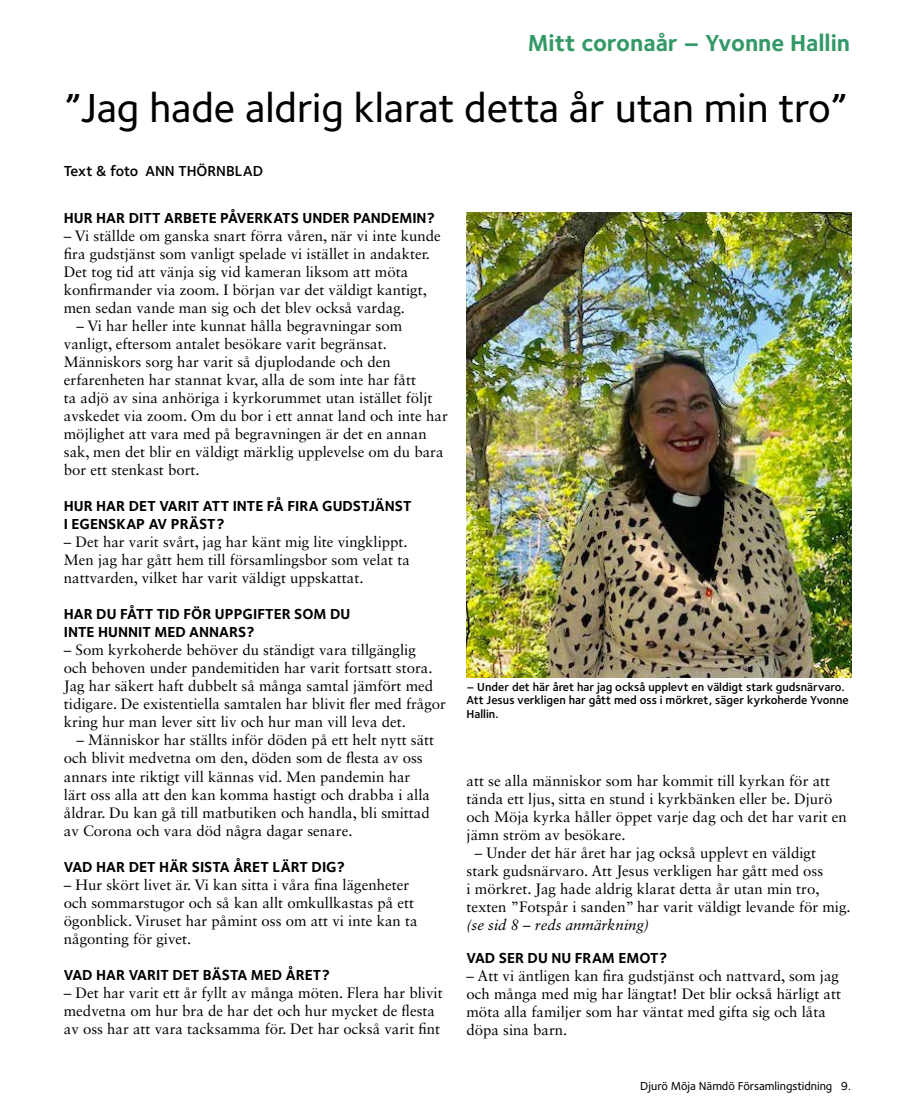
<style>
.page{position:relative;width:915px;height:1106px;background:#fff}
.page>*{position:absolute;margin:0;border:0;box-sizing:border-box;transform-origin:0 0}
.t1{font:500 42px "Foundry Sterling";color:#000}
.t2{font:700 24px "Foundry Sterling";color:#396}
.t3{font:15px/18px "Sabon LT Std";color:#000}
.t4{font:700 15px/18px "Foundry Sterling";color:#000}
.t5{font:italic 15px "Sabon LT Std";color:#000}
.t6{font:600 15px "Foundry Sterling";color:#000}
.t7{font:600 12px/13.5px "Foundry Sterling";color:#000}
.t8{font:500 12px "Foundry Sterling";color:#000}
</style>
<div class="page">
<img style="left:466px;top:213px;width:384px;height:465px">
<h2 class="t2" style="left:527px;top:26px;width:324px">Mitt coronaår – Yvonne Hallin</h2>
<h1 class="t1" style="left:65px;top:78px;width:783px">”Jag hade aldrig klarat detta år utan min tro”</h1>
<p class="t6" style="left:64px;top:161px;width:201px">Text &amp; foto ANN THÖRNBLAD</p>
<p class="t4" style="left:64px;top:209px;width:372px">HUR HAR DITT ARBETE PÅVERKATS UNDER PANDEMIN?</p>
<p class="t3" style="left:64px;top:227px;width:378px">– Vi ställde om ganska snart förra våren, när vi inte kunde fira gudstjänst som vanligt spelade vi istället in andakter.<br>Det tog tid att vänja sig vid kameran liksom att möta konfirmander via zoom. I början var det väldigt kantigt, men sedan vande man sig och det blev också vardag.</p>
<p class="t3" style="left:64px;top:317px;width:385px;text-indent:13px">– Vi har heller inte kunnat hålla begravningar som vanligt, eftersom antalet besökare varit begränsat.<br>Människors sorg har varit så djuplodande och den erfarenheten har stannat kvar, alla de som inte har fått<br>ta adjö av sina anhöriga i kyrkorummet utan istället följt avskedet via zoom. Om du bor i ett annat land och inte har möjlighet att vara med på begravningen är det en annan sak, men det blir en väldigt märklig upplevelse om du bara bor ett stenkast bort.</p>
<p class="t4" style="left:64px;top:497px;width:349px">HUR HAR DET VARIT ATT INTE FÅ FIRA GUDSTJÄNST<br>I EGENSKAP AV PRÄST?</p>
<p class="t3" style="left:64px;top:533px;width:347px">– Det har varit svårt, jag har känt mig lite vingklippt.<br>Men jag har gått hem till församlingsbor som velat ta nattvarden, vilket har varit väldigt uppskattat.</p>
<p class="t4" style="left:64px;top:605px;width:288px">HAR DU FÅTT TID FÖR UPPGIFTER SOM DU<br>INTE HUNNIT MED ANNARS?</p>
<p class="t3" style="left:64px;top:641px;width:383px">– Som kyrkoherde behöver du ständigt vara tillgänglig<br>och behoven under pandemitiden har varit fortsatt stora.<br>Jag har säkert haft dubbelt så många samtal jämfört med tidigare. De existentiella samtalen har blivit fler med frågor kring hur man lever sitt liv och hur man vill leva det.</p>
<p class="t3" style="left:64px;top:731px;width:372px;text-indent:13px">– Människor har ställts inför döden på ett helt nytt sätt och blivit medvetna om den, döden som de flesta av oss annars inte riktigt vill kännas vid. Men pandemin har lärt oss alla att den kan komma hastigt och drabba i alla åldrar. Du kan gå till matbutiken och handla, bli smittad av Corona och vara död några dagar senare.</p>
<p class="t4" style="left:64px;top:857px;width:282px">VAD HAR DET HÄR SISTA ÅRET LÄRT DIG?</p>
<p class="t3" style="left:64px;top:875px;width:355px">– Hur skört livet är. Vi kan sitta i våra fina lägenheter och sommarstugor och så kan allt omkullkastas på ett ögonblick. Viruset har påmint oss om att vi inte kan ta någonting för givet.</p>
<p class="t4" style="left:64px;top:965px;width:267px">VAD HAR VARIT DET BÄSTA MED ÅRET?</p>
<p class="t3" style="left:64px;top:983px;width:380px">– Det har varit ett år fyllt av många möten. Flera har blivit medvetna om hur bra de har det och hur mycket de flesta av oss har att vara tacksamma för. Det har också varit fint</p>
<p class="t7" style="left:466px;top:679px;width:383px">– Under det här året har jag också upplevt en väldigt stark gudsnärvaro.<br>Att Jesus verkligen har gått med oss i mörkret, säger kyrkoherde Yvonne<br>Hallin.</p>
<p class="t3" style="left:466px;top:771px;width:382px">att se alla människor som har kommit till kyrkan för att tända ett ljus, sitta en stund i kyrkbänken eller be. Djurö och Möja kyrka håller öppet varje dag och det har varit en jämn ström av besökare.</p>
<p class="t3" style="left:466px;top:843px;width:385px;text-indent:8px">– Under det här året har jag också upplevt en väldigt stark gudsnärvaro. Att Jesus verkligen har gått med oss<br>i mörkret. Jag hade aldrig klarat detta år utan min tro, texten ”Fotspår i sanden” har varit väldigt levande för mig.</p>
<p class="t5" style="left:466px;top:915px;width:184px">(se sid 8 – reds anmärkning)</p>
<p class="t4" style="left:466px;top:948px;width:202px">VAD SER DU NU FRAM EMOT?</p>
<p class="t3" style="left:466px;top:966px;width:376px">– Att vi äntligen kan fira gudstjänst och nattvard, som jag och många med mig har längtat! Det blir också härligt att möta alla familjer som har väntat med gifta sig och låta döpa sina barn.</p>
<p class="t8" style="left:640px;top:1077px;width:212px">Djurö Möja Nämdö Församlingstidning 9.</p>
</div>
